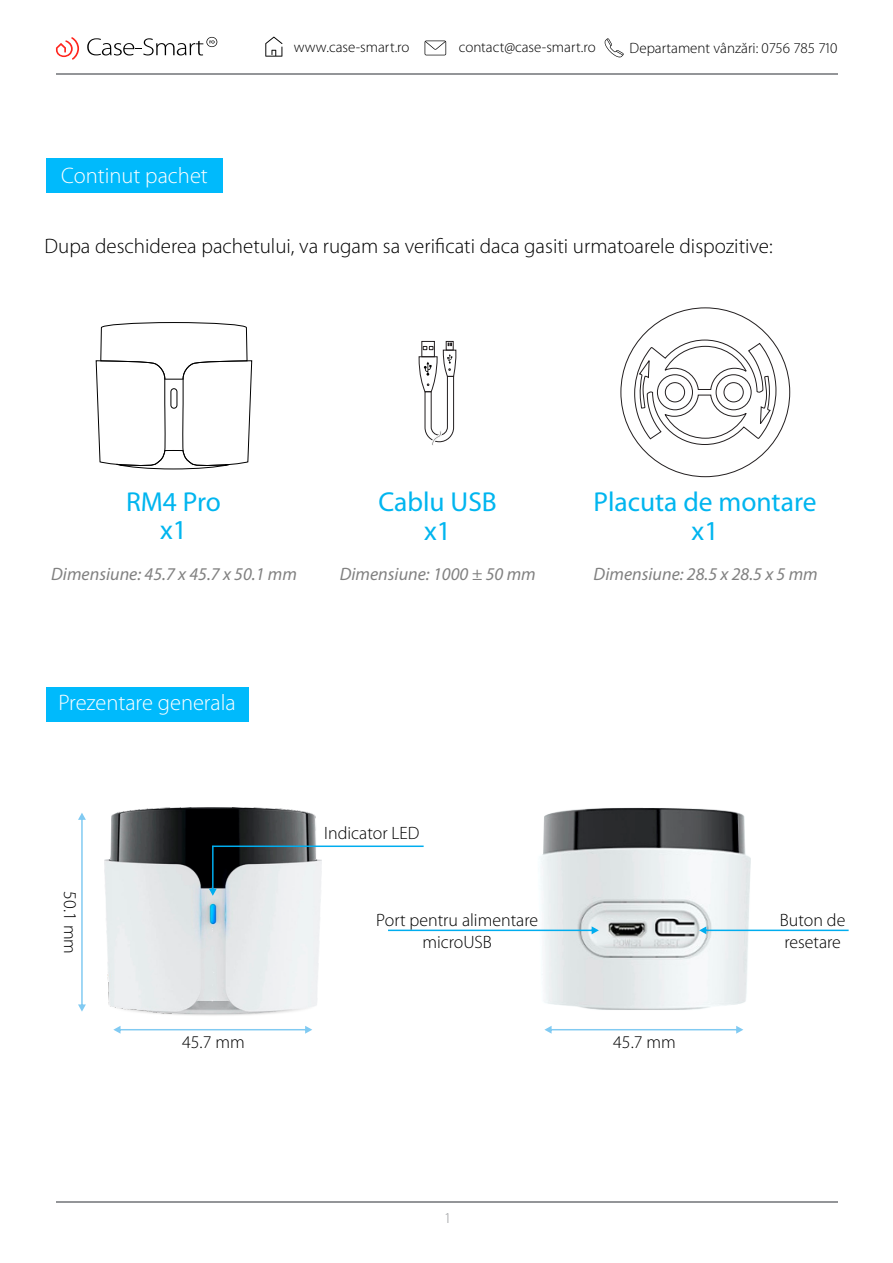
<style>
.page{position:relative;width:893px;height:1263px;background:#fff}
.page>*{position:absolute;margin:0;border:0;box-sizing:border-box;transform-origin:0 0}
.t1{font:27.45px/28.5px "Myriad Pro";color:#00b5ef;text-align:center}
.t2{font:300 22.5px "Myriad Pro";color:#fff}
.t3{font:300 21px "Myriad Pro";color:#000}
.t4{font:italic 18px "Myriad Pro";color:#818181}
.t5{font:300 17.85px/22px "Myriad Pro";color:#000}
.t6{font:300 15px "Myriad Pro";color:#000}
.t7{font:300 15px "Myriad Pro";color:#939598}
</style>
<div class="page">
<svg style="left:87px;top:37px;width:130px;height:18px"></svg>
<svg style="left:56px;top:37px;width:23px;height:23px"></svg>
<svg style="left:604px;top:38px;width:20px;height:19px"></svg>
<svg style="left:425px;top:41px;width:21px;height:14px"></svg>
<svg style="left:265px;top:37px;width:17px;height:20px"></svg>
<hr style="left:56px;top:73px;width:781px;height:1px;background:#939598">
<hr style="left:56px;top:1201px;width:781px;height:1px;background:#939598">
<div style="left:46px;top:158px;width:177px;height:34px;background:#00bafc"></div>
<div style="left:422px;top:341px;width:13px;height:16px;border:1px solid #231f20"></div>
<div style="left:446px;top:341px;width:7px;height:9px;border:1px solid #231f20"></div>
<svg style="left:419px;top:343px;width:37px;height:102px"></svg>
<div style="left:46px;top:688px;width:202px;height:34px;background:#00bafc"></div>
<svg style="left:96px;top:322px;width:156px;height:148px"></svg>
<div style="left:171px;top:389px;width:6px;height:19px;border:1px solid #000;border-radius:3px"></div>
<svg style="left:634px;top:340px;width:142px;height:105px"></svg>
<img style="left:541px;top:807px;width:209px;height:203px">
<img style="left:152px;top:1013px;width:122px;height:3px">
<img style="left:104px;top:807px;width:217px;height:206px">
<svg style="left:78px;top:813px;width:8px;height:199px"></svg>
<svg style="left:544px;top:1026px;width:199px;height:8px"></svg>
<svg style="left:113px;top:1026px;width:199px;height:8px"></svg>
<svg style="left:209px;top:845px;width:215px;height:51px"></svg>
<svg style="left:388px;top:926px;width:211px;height:8px"></svg>
<svg style="left:699px;top:926px;width:150px;height:8px"></svg>
<p class="t2" style="left:61px;top:166px;width:148px">Continut pachet</p>
<p class="t6" style="left:294px;top:41px;width:117px">www.case-smart.ro</p>
<p class="t6" style="left:459px;top:41px;width:138px">contact@case-smart.ro</p>
<p class="t6" style="left:630px;top:42px;width:210px">Departament vânzări: 0756 785 710</p>
<p class="t3" style="left:45px;top:237px;width:730px">Dupa deschiderea pachetului, va rugam sa verificati daca gasiti urmatoarele dispozitive:</p>
<h1 class="t1" style="left:126px;top:490px;width:96px">RM4 Pro x1</h1>
<h1 class="t1" style="left:378px;top:490px;width:120px">Cablu USB x1</h1>
<h1 class="t1" style="left:593px;top:490px;width:224px">Placuta de montare x1</h1>
<p class="t4" style="left:51px;top:566px;width:247px">Dimensiune: 45.7 x 45.7 x 50.1 mm</p>
<p class="t4" style="left:340px;top:566px;width:198px">Dimensiune: 1000 ± 50 mm</p>
<p class="t4" style="left:594px;top:566px;width:226px">Dimensiune: 28.5 x 28.5 x 5 mm</p>
<p class="t2" style="left:58px;top:693px;width:179px">Prezentare generala</p>
<p class="t5" style="left:80px;top:891px;width:64px;rotate:90deg">50.1 mm</p>
<p class="t5" style="left:324px;top:823px;width:97px">Indicator LED</p>
<p class="t5" style="left:376px;top:910px;width:163px;text-align:center">Port pentru alimentare microUSB</p>
<p class="t5" style="left:182px;top:1033px;width:64px">45.7 mm</p>
<p class="t5" style="left:613px;top:1033px;width:64px">45.7 mm</p>
<p class="t7" style="left:444px;top:1212px;width:9px">1</p>
<p class="t5" style="left:780px;top:910px;width:67px">Buton de resetare</p>
</div>
